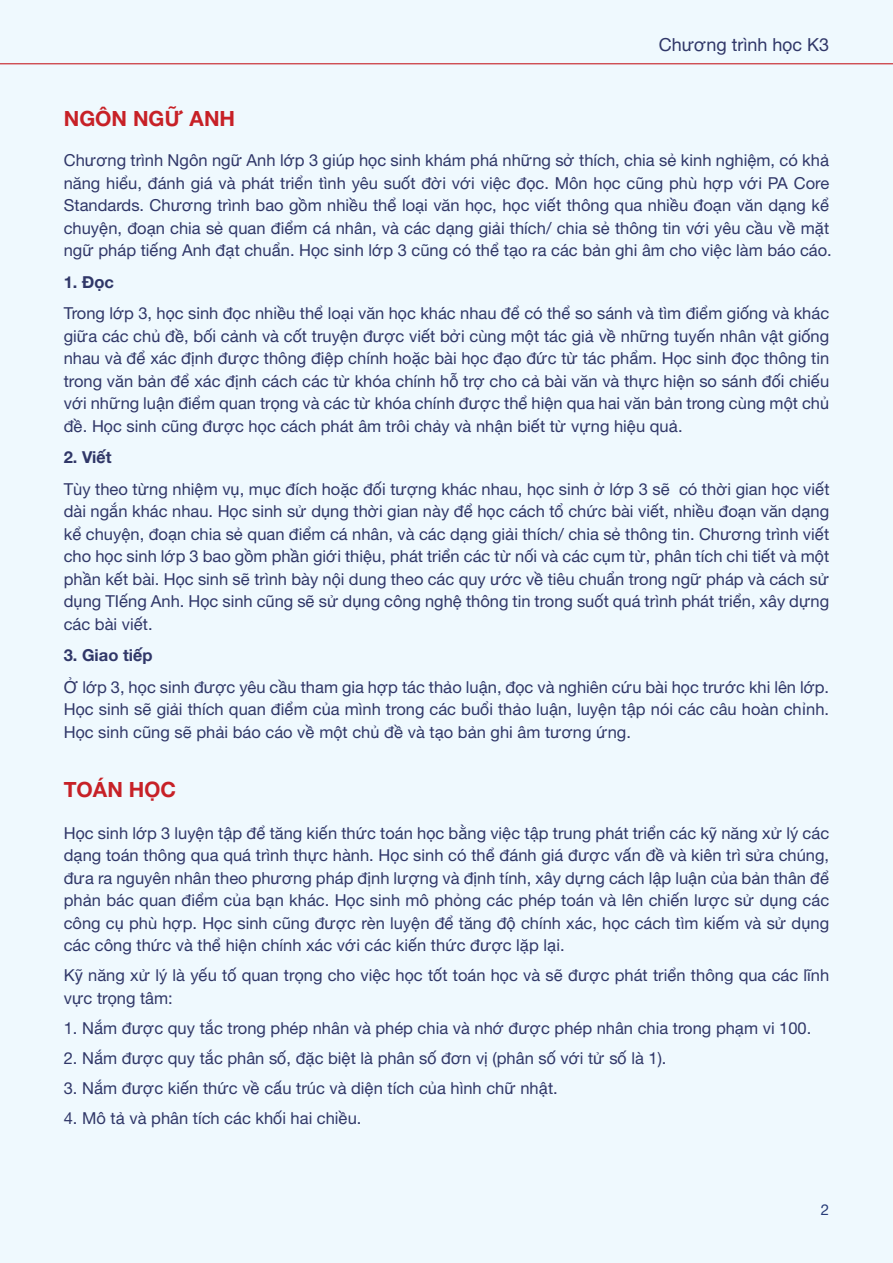
<style>
.page{position:relative;width:893px;height:1263px;background:#eff9fe}
.page>*{position:absolute;margin:0;border:0;box-sizing:border-box;transform-origin:0 0}
.t1{font:700 21px "Helvetica Neue";color:#c72127}
.t2{font:18px "Helvetica Neue";color:#303768}
.t3{font:16.5px/22.5px "Helvetica Neue";color:#303768;text-align:justify}
.t4{font:700 16.5px "Helvetica Neue";color:#303768}
.t5{font:15px "Helvetica Neue";color:#273c78}
</style>
<div class="page">
<hr style="left:0;top:63px;width:893px;height:1px;background:#c72127">
<p class="t1" style="left:64px;top:102px;width:173px">NGÔN NGỮ ANH</p>
<p class="t2" style="left:659px;top:31px;width:172px">Chương trình học K3</p>
<p class="t3" style="left:64px;top:150px;width:770px;text-align:left">Chương trình Ngôn ngữ Anh lớp 3 giúp học sinh khám phá những sở thích, chia sẻ kinh nghiệm, có khả năng hiểu, đánh giá và phát triển tình yêu suốt đời với việc đọc. Môn học cũng phù hợp với PA Core Standards. Chương trình bao gồm nhiều thể loại văn học, học viết thông qua nhiều đoạn văn dạng kể chuyện, đoạn chia sẻ quan điểm cá nhân, và các dạng giải thích/ chia sẻ thông tin với yêu cầu về mặt ngữ pháp tiếng Anh đạt chuẩn. Học sinh lớp 3 cũng có thể tạo ra các bản ghi âm cho việc làm báo cáo.</p>
<p class="t4" style="left:64px;top:269px;width:52px">1. Đọc</p>
<p class="t3" style="left:64px;top:303px;width:767px">Trong lớp 3, học sinh đọc nhiều thể loại văn học khác nhau để có thể so sánh và tìm điểm giống và khác giữa các chủ đề, bối cảnh và cốt truyện được viết bởi cùng một tác giả về những tuyến nhân vật giống nhau và để xác định được thông điệp chính hoặc bài học đạo đức từ tác phẩm. Học sinh đọc thông tin trong văn bản để xác định cách các từ khóa chính hỗ trợ cho cả bài văn và thực hiện so sánh đối chiếu với những luận điểm quan trọng và các từ khóa chính được thể hiện qua hai văn bản trong cùng một chủ đề. Học sinh cũng được học cách phát âm trôi chảy và nhận biết từ vựng hiệu quả.</p>
<p class="t4" style="left:64px;top:444px;width:49px">2. Viết</p>
<p class="t3" style="left:64px;top:479px;width:767px">Tùy theo từng nhiệm vụ, mục đích hoặc đối tượng khác nhau, học sinh ở lớp 3 sẽ có thời gian học viết dài ngắn khác nhau. Học sinh sử dụng thời gian này để học cách tổ chức bài viết, nhiều đoạn văn dạng kể chuyện, đoạn chia sẻ quan điểm cá nhân, và các dạng giải thích/ chia sẻ thông tin. Chương trình viết cho học sinh lớp 3 bao gồm phần giới thiệu, phát triển các từ nối và các cụm từ, phân tích chi tiết và một phần kết bài. Học sinh sẽ trình bày nội dung theo các quy ước về tiêu chuẩn trong ngữ pháp và cách sử dụng TIếng Anh. Học sinh cũng sẽ sử dụng công nghệ thông tin trong suốt quá trình phát triển, xây dựng các bài viết.</p>
<p class="t4" style="left:64px;top:643px;width:90px">3. Giao tiếp</p>
<p class="t3" style="left:64px;top:677px;width:767px">Ở lớp 3, học sinh được yêu cầu tham gia hợp tác thảo luận, đọc và nghiên cứu bài học trước khi lên lớp.<br>Học sinh sẽ giải thích quan điểm của mình trong các buổi thảo luận, luyện tập nói các câu hoàn chỉnh.<br>Học sinh cũng sẽ phải báo cáo về một chủ đề và tạo bản ghi âm tương ứng.</p>
<p class="t1" style="left:64px;top:773px;width:114px">TOÁN HỌC</p>
<p class="t3" style="left:64px;top:822px;width:767px">Học sinh lớp 3 luyện tập để tăng kiến thức toán học bằng việc tập trung phát triển các kỹ năng xử lý các dạng toán thông qua quá trình thực hành. Học sinh có thể đánh giá được vấn đề và kiên trì sửa chúng, đưa ra nguyên nhân theo phương pháp định lượng và định tính, xây dựng cách lập luận của bản thân để phản bác quan điểm của bạn khác. Học sinh mô phỏng các phép toán và lên chiến lược sử dụng các công cụ phù hợp. Học sinh cũng được rèn luyện để tăng độ chính xác, học cách tìm kiếm và sử dụng các công thức và thể hiện chính xác với các kiến thức được lặp lại.</p>
<p class="t3" style="left:64px;top:965px;width:767px">Kỹ năng xử lý là yếu tố quan trọng cho việc học tốt toán học và sẽ được phát triển thông qua các lĩnh vực trọng tâm:</p>
<p class="t3" style="left:64px;top:1017px;width:749px">1. Nắm được quy tắc trong phép nhân và phép chia và nhớ được phép nhân chia trong phạm vi 100.</p>
<p class="t3" style="left:64px;top:1047px;width:604px">2. Nắm được quy tắc phân số, đặc biệt là phân số đơn vị (phân số với tử số là 1).</p>
<p class="t3" style="left:64px;top:1077px;width:495px">3. Nắm được kiến thức về cấu trúc và diện tích của hình chữ nhật.</p>
<p class="t3" style="left:64px;top:1107px;width:299px">4. Mô tả và phân tích các khối hai chiều.</p>
<p class="t5" style="left:821px;top:1199px;width:10px">2</p>
</div>
